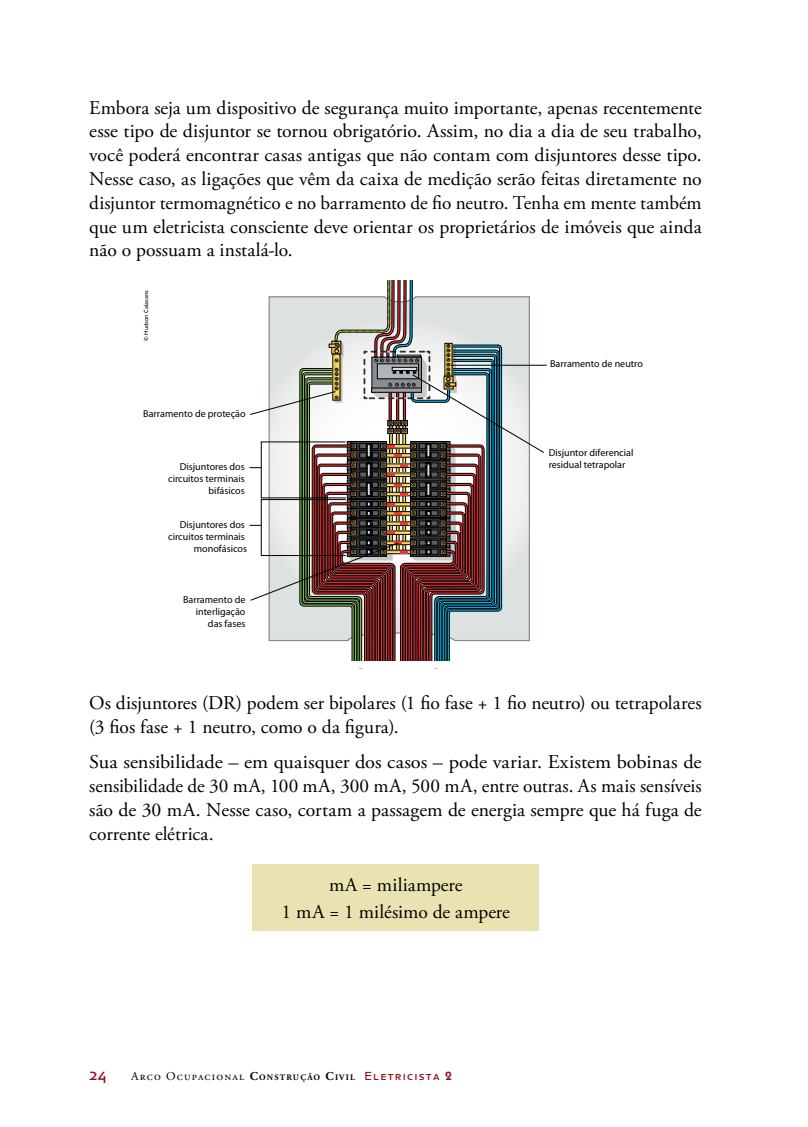
<style>
.page{position:relative;width:808px;height:1127px;background:#fff}
.page>*{position:absolute;margin:0;border:0;box-sizing:border-box;transform-origin:0 0}
.t1{font:19.5px/23.9px "Adobe Garamond Pro";color:#000;text-align:justify}
.t2{font:19.5px/23.9px "Adobe Garamond Pro";color:#000;text-align:justify;scale:1.05 1}
.t3{font:16.5px "Anisette Petite";color:#940b19}
.t4{font:12px "Adobe Garamond Pro";letter-spacing:.1em;color:#000}
.t5{font:10.05px/12.1px "Myriad Pro";color:#000;text-align:right}
.t6{font:6px "Anisette Petite";color:#000}
.s1{font-weight:700}
.s2{font-weight:700;font-size:8.4px}
.s3{font-family:"Anisette Petite Caps";color:#940b19}
.s4{font-family:"ITC Kabel Std";font-weight:600;color:#940b19}
</style>
<div class="page">
<div style="left:252px;top:864px;width:287px;height:66px;background:#eae3b1"></div>
<hr style="left:451px;top:365px;width:96px;height:1px;background:#000">
<svg style="left:249px;top:280px;width:296px;height:389px"></svg>
<p class="t1" style="left:89px;top:96px;width:614px">Embora seja um dispositivo de segurança muito importante, apenas recentemente esse tipo de disjuntor se tornou obrigatório. Assim, no dia a dia de seu trabalho, você poderá encontrar casas antigas que não contam com disjuntores desse tipo.<br>Nesse caso, as ligações que vêm da caixa de medição serão feitas diretamente no disjuntor termomagnético e no barramento de fio neutro. Tenha em mente também que um eletricista consciente deve orientar os proprietários de imóveis que ainda não o possuam a instalá-lo.</p>
<p class="t6" style="left:143px;top:341px;width:52px;rotate:-90deg">© Hudson Calasans</p>
<p class="t5" style="left:143px;top:408px;width:104px">Barramento de proteção</p>
<p class="t5" style="left:168px;top:461px;width:78px">Disjuntores dos circuitos terminais bifásicos</p>
<p class="t5" style="left:168px;top:518px;width:80px">Disjuntores dos circuitos terminais monofásicos</p>
<p class="t5" style="left:183px;top:594px;width:64px">Barramento de interligação das fases</p>
<p class="t5" style="left:550px;top:358px;width:94px">Barramento de neutro</p>
<p class="t5" style="left:549px;top:447px;width:86px;text-align:left">Disjuntor diferencial residual tetrapolar</p>
<p class="t1" style="left:89px;top:691px;width:614px">Os disjuntores (DR) podem ser bipolares (1 fio fase + 1 fio neutro) ou tetrapolares (3 fios fase + 1 neutro, como o da figura).</p>
<p class="t2" style="left:89px;top:751px;width:585px">Sua sensibilidade – em quaisquer dos casos – pode variar. Existem bobinas de sensibilidade de 30 mA, 100 mA, 300 mA, 500 mA, entre outras. As mais sensíveis são de 30 mA. Nesse caso, cortam a passagem de energia sempre que há fuga de corrente elétrica.</p>
<p class="t1" style="left:282px;top:871px;width:230px;line-height:27px;text-align:center">mA = miliampere<br>1 mA = 1 milésimo de ampere</p>
<p class="t3" style="left:89px;top:1065px;width:19px">24</p>
<p class="t4" style="left:131px;top:1069px;width:322px">Arco Ocupacional <span class="s1">C</span><span class="s2">ONSTRUÇÃO</span> <span class="s1">C</span><span class="s2">IVIL</span> <span class="s3">Eletricista</span> <span class="s4">2</span></p>
</div>
